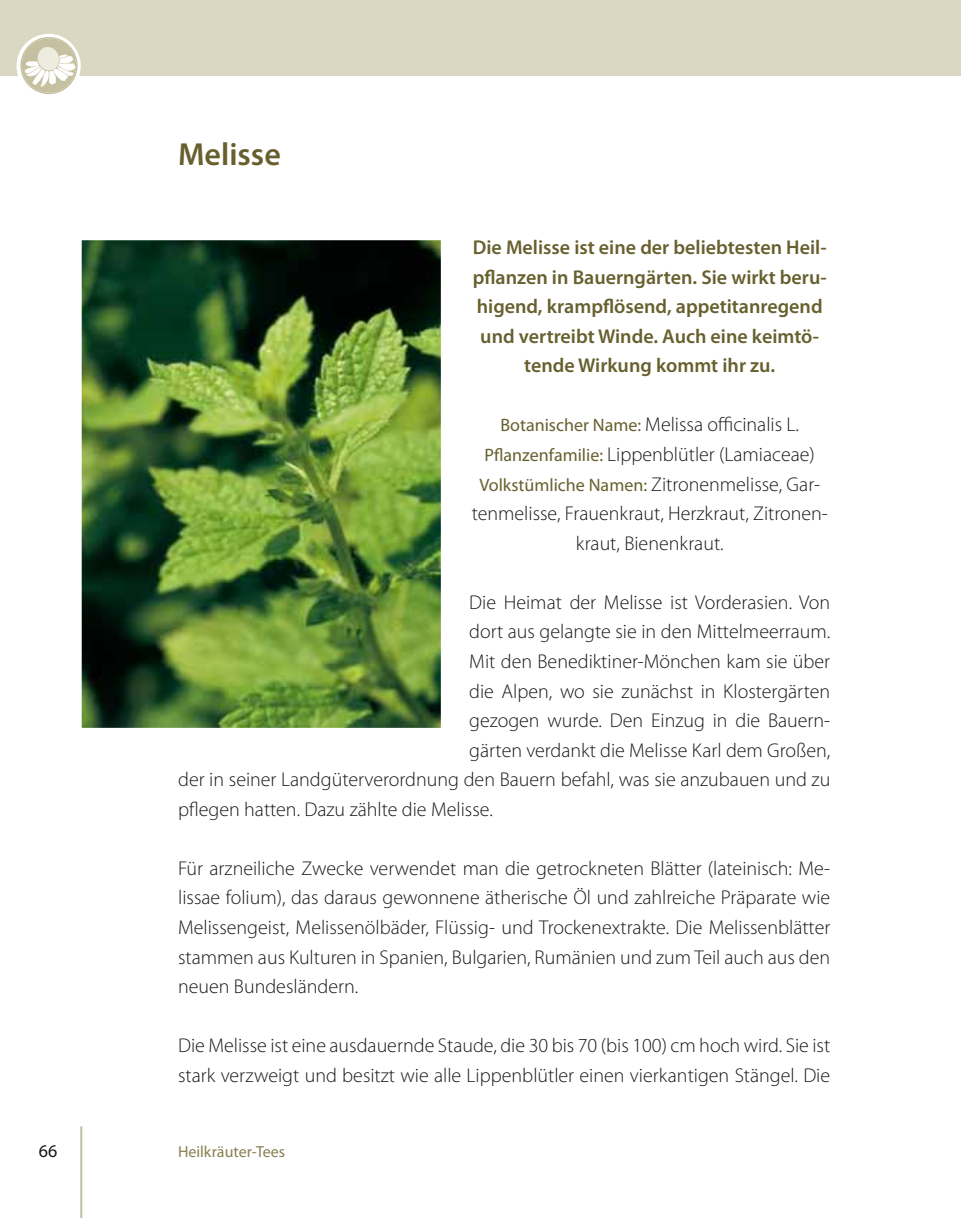
<style>
.page{position:relative;width:963px;height:1218px;background:#fff}
.page>*{position:absolute;margin:0;border:0;box-sizing:border-box;transform-origin:0 0}
.t1{font:600 32px "Myriad Pro";color:#67602e}
.t2{font:300 20px/29.6px "Myriad Pro";color:#1a171c;text-align:center}
.t3{font:600 20px/29.6px "Myriad Pro";color:#67602e;text-align:center}
.t4{font:18px "Myriad Pro";color:#1a171c}
.t5{font:16px "Myriad Pro";color:#878050}
.s1{font-weight:400;font-size:18px;color:#67602e}
</style>
<div class="page">
<div style="left:0;top:0;width:960px;height:76px;background:#dad7c2"></div>
<hr style="left:80px;top:1126px;width:2px;height:92px;background:#c4bfa1">
<div style="left:16px;top:34px;width:65px;height:64px;background:#fff;border-radius:50%"></div>
<svg style="left:20px;top:37px;width:58px;height:57px"></svg>
<img style="left:82px;top:240px;width:359px;height:488px">
<h1 class="t1" style="left:178px;top:142px;width:104px">Melisse</h1>
<p class="t3" style="left:473px;top:234px;width:356px">Die Melisse ist eine der beliebtesten Heil&shy;pflanzen in Bauerngärten. Sie wirkt beru&shy;higend, krampflösend, appetitanregend und vertreibt Winde. Auch eine keimtö&shy;tende Wirkung kommt ihr zu.</p>
<p class="t2" style="left:472px;top:411px;width:358px"><span class="s1">Botanischer Name:</span> Melissa officinalis L.<br><span class="s1">Pflanzenfamilie:</span> Lippenblütler (Lamiaceae)<br><span class="s1">Volkstümliche Namen:</span> Zitronenmelisse, Gar&shy;tenmelisse, Frauenkraut, Herzkraut, Zitronen&shy;kraut, Bienenkraut.</p>
<p class="t2" style="left:469px;top:589px;width:362px">Die Heimat der Melisse ist Vorderasien. Von</p>
<p class="t2" style="left:469px;top:618px;width:362px">dort aus gelangte sie in den Mittelmeerraum.</p>
<p class="t2" style="left:469px;top:648px;width:362px">Mit den Benediktiner-Mönchen kam sie über</p>
<p class="t2" style="left:469px;top:677px;width:362px">die Alpen, wo sie zunächst in Klostergärten</p>
<p class="t2" style="left:469px;top:707px;width:362px">gezogen wurde. Den Einzug in die Bauern-</p>
<p class="t2" style="left:469px;top:736px;width:362px">gärten verdankt die Melisse Karl dem Großen,</p>
<p class="t2" style="left:178px;top:766px;width:654px">der in seiner Landgüterverordnung den Bauern befahl, was sie anzubauen und zu</p>
<p class="t2" style="left:178px;top:796px;width:316px">pflegen hatten. Dazu zählte die Melisse.</p>
<p class="t2" style="left:178px;top:855px;width:654px;text-align:justify">Für arzneiliche Zwecke verwendet man die getrockneten Blätter (lateinisch: Me&shy;lissae folium), das daraus gewonnene ätherische Öl und zahlreiche Präparate wie Melissengeist, Melissenölbäder, Flüssig- und Trockenextrakte. Die Melissenblätter stammen aus Kulturen in Spanien, Bulgarien, Rumänien und zum Teil auch aus den neuen Bundesländern.</p>
<p class="t2" style="left:178px;top:1032px;width:653px;text-align:left">Die Melisse ist eine ausdauernde Staude, die 30 bis 70 (bis 100) cm hoch wird. Sie ist stark verzweigt und besitzt wie alle Lippenblütler einen vierkantigen Stängel. Die</p>
<p class="t4" style="left:39px;top:1144px;width:20px">66</p>
<p class="t5" style="left:178px;top:1146px;width:109px">Heilkräuter-Tees</p>
</div>
